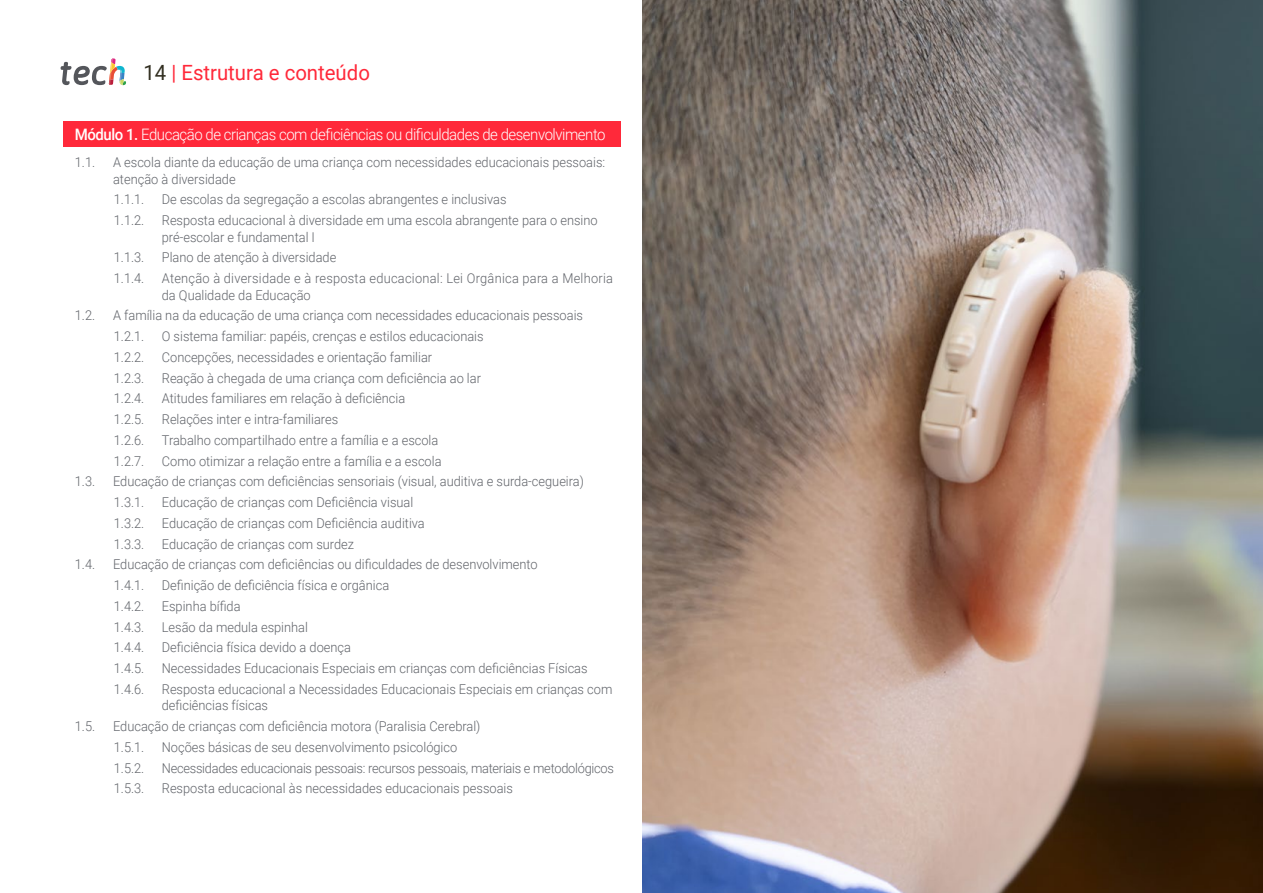
<style>
.page{position:relative;width:1263px;height:893px;background:#fff}
.page>*{position:absolute;margin:0;border:0;box-sizing:border-box;transform-origin:0 0}
.t1{font:21px "Roboto";color:#ff293a}
.t2{font:300 15.75px "Roboto";letter-spacing:-.03em;color:#fff;scale:.95 1}
.t3{font:300 13.5px/20.7px "Roboto";color:#61646a;scale:.95 1}
.t4{font:300 13.5px/16.5px "Roboto";letter-spacing:.02em;color:#61646a;scale:.95 1}
.t5{font:300 13.5px "Roboto";letter-spacing:-.02em;color:#61646a;scale:.95 1}
.s1{color:#312e20}
.s2{font-weight:500}
</style>
<div class="page">
<div style="left:64px;top:121px;width:557px;height:25px;background:#ff293a"></div>
<svg style="left:61px;top:58px;width:65px;height:28px"></svg>
<img style="left:642px;top:0;width:621px;height:893px">
<h1 class="t1" style="left:144px;top:57px;width:228px"><span class="s1">14</span> | Estrutura e conteúdo</h1>
<p class="t2" style="left:75px;top:123px;width:560px"><span class="s2">Módulo 1.</span> Educação de crianças com deficiências ou dificuldades de desenvolvimento</p>
<p class="t3" style="left:75px;top:151px;width:23px">1.1.</p>
<p class="t3" style="left:113px;top:154px;width:519px;line-height:16.5px">A escola diante da educação de uma criança com necessidades educacionais pessoais: atenção à diversidade</p>
<p class="t3" style="left:114px;top:189px;width:34px">1.1.1.</p>
<p class="t3" style="left:162px;top:189px;width:364px">De escolas da segregação a escolas abrangentes e inclusivas</p>
<p class="t3" style="left:114px;top:209px;width:34px">1.1.2.</p>
<p class="t3" style="left:162px;top:212px;width:460px;line-height:16.5px">Resposta educacional à diversidade em uma escola abrangente para o ensino pré-escolar e fundamental I</p>
<p class="t3" style="left:114px;top:247px;width:34px">1.1.3.</p>
<p class="t3" style="left:162px;top:247px;width:185px">Plano de atenção à diversidade</p>
<p class="t3" style="left:114px;top:267px;width:34px">1.1.4.</p>
<p class="t4" style="left:162px;top:270px;width:476px">Atenção à diversidade e à resposta educacional: Lei Orgânica para a Melhoria da Qualidade da Educação</p>
<p class="t3" style="left:75px;top:305px;width:23px">1.2.</p>
<p class="t3" style="left:113px;top:305px;width:496px">A família na da educação de uma criança com necessidades educacionais pessoais<br>1.2.1.</p>
<p class="t3" style="left:162px;top:325px;width:340px">O sistema familiar: papéis, crenças e estilos educacionais</p>
<p class="t3" style="left:114px;top:346px;width:34px">1.2.2.</p>
<p class="t3" style="left:162px;top:346px;width:286px">Concepções, necessidades e orientação familiar</p>
<p class="t3" style="left:114px;top:367px;width:34px">1.2.3.</p>
<p class="t3" style="left:162px;top:367px;width:337px">Reação à chegada de uma criança com deficiência ao lar</p>
<p class="t3" style="left:114px;top:388px;width:34px">1.2.4.</p>
<p class="t3" style="left:162px;top:388px;width:258px">Atitudes familiares em relação à deficiência</p>
<p class="t3" style="left:114px;top:408px;width:34px">1.2.5.</p>
<p class="t3" style="left:162px;top:408px;width:187px">Relações inter e intra-familiares</p>
<p class="t3" style="left:114px;top:429px;width:34px">1.2.6.</p>
<p class="t3" style="left:162px;top:429px;width:293px">Trabalho compartilhado entre a família e a escola</p>
<p class="t3" style="left:114px;top:450px;width:34px">1.2.7.</p>
<p class="t3" style="left:162px;top:450px;width:296px">Como otimizar a relação entre a família e a escola</p>
<p class="t3" style="left:75px;top:471px;width:23px">1.3.</p>
<p class="t3" style="left:113px;top:471px;width:497px">Educação de crianças com deficiências sensoriais (visual, auditiva e surda-cegueira)<br>1.3.1.</p>
<p class="t3" style="left:162px;top:491px;width:266px">Educação de crianças com Deficiência visual</p>
<p class="t3" style="left:114px;top:512px;width:34px">1.3.2.</p>
<p class="t3" style="left:162px;top:512px;width:278px">Educação de crianças com Deficiência auditiva</p>
<p class="t3" style="left:114px;top:533px;width:34px">1.3.3.</p>
<p class="t3" style="left:162px;top:533px;width:204px">Educação de crianças com surdez</p>
<p class="t3" style="left:75px;top:554px;width:23px">1.4.</p>
<p class="t3" style="left:113px;top:554px;width:448px">Educação de crianças com deficiências ou dificuldades de desenvolvimento<br>1.4.1.</p>
<p class="t3" style="left:162px;top:574px;width:241px">Definição de deficiência física e orgânica</p>
<p class="t3" style="left:114px;top:595px;width:34px">1.4.2.</p>
<p class="t3" style="left:162px;top:595px;width:84px">Espinha bífida</p>
<p class="t3" style="left:114px;top:616px;width:34px">1.4.3.</p>
<p class="t3" style="left:162px;top:616px;width:155px">Lesão da medula espinhal</p>
<p class="t3" style="left:114px;top:637px;width:34px">1.4.4.</p>
<p class="t3" style="left:162px;top:637px;width:201px">Deficiência física devido a doença</p>
<p class="t3" style="left:114px;top:657px;width:34px">1.4.5.</p>
<p class="t3" style="left:162px;top:657px;width:450px">Necessidades Educacionais Especiais em crianças com deficiências Físicas</p>
<p class="t3" style="left:114px;top:678px;width:34px">1.4.6.</p>
<p class="t3" style="left:162px;top:680px;width:476px;line-height:16.5px">Resposta educacional a Necessidades Educacionais Especiais em crianças com deficiências físicas</p>
<p class="t3" style="left:75px;top:715px;width:23px">1.5.</p>
<p class="t3" style="left:113px;top:715px;width:388px">Educação de crianças com deficiência motora (Paralisia Cerebral)<br>1.5.1.</p>
<p class="t3" style="left:162px;top:736px;width:312px">Noções básicas de seu desenvolvimento psicológico</p>
<p class="t3" style="left:114px;top:757px;width:34px">1.5.2.</p>
<p class="t5" style="left:162px;top:758px;width:477px">Necessidades educacionais pessoais: recursos pessoais, materiais e metodológicos</p>
<p class="t3" style="left:114px;top:778px;width:34px">1.5.3.</p>
<p class="t3" style="left:162px;top:778px;width:371px">Resposta educacional às necessidades educacionais pessoais</p>
</div>
